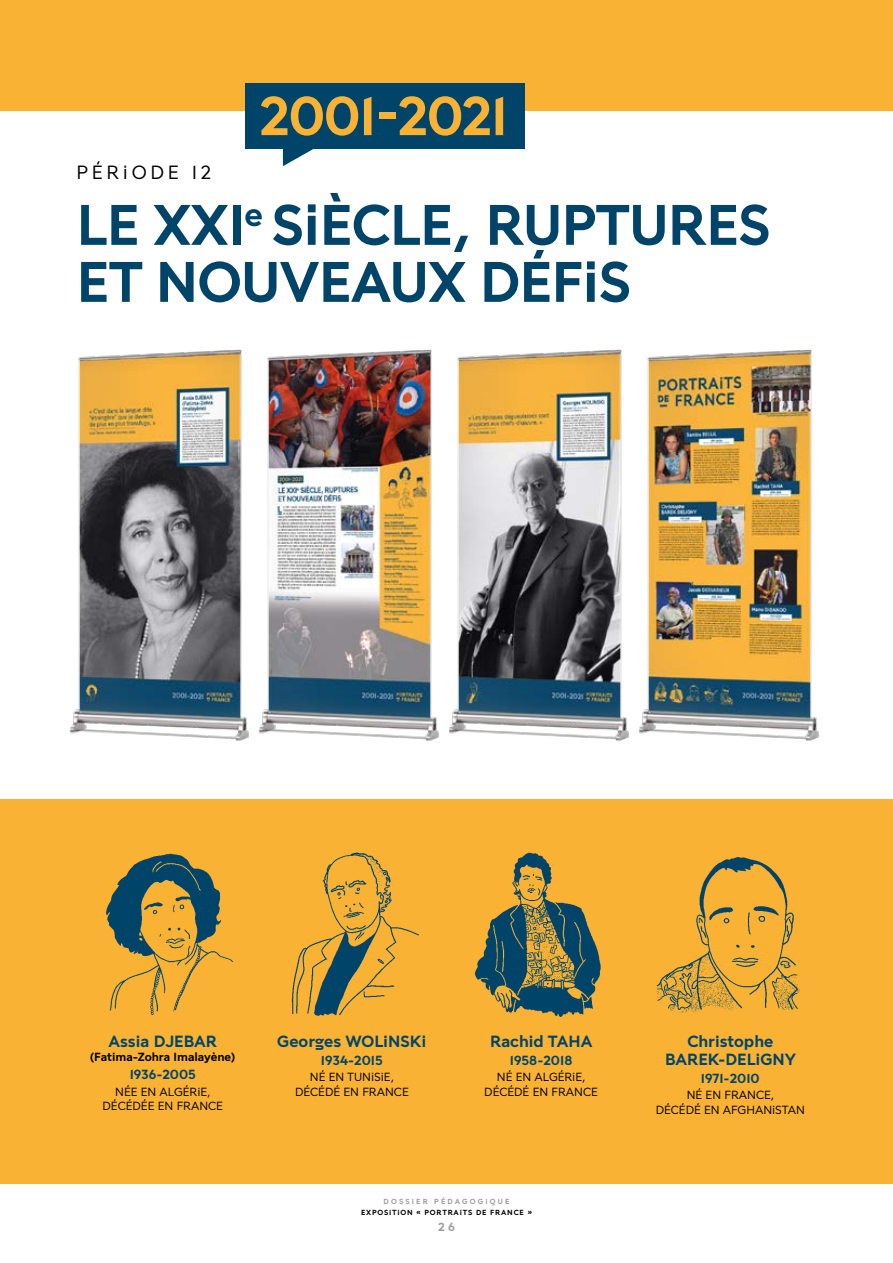
<style>
.page{position:relative;width:893px;height:1263px;background:#fff}
.page>*{position:absolute;margin:0;border:0;box-sizing:border-box;transform-origin:0 0}
.t1{font:700 57px/57px "Buffon Pro";letter-spacing:-.01em;color:#004569}
.t2{font:700 54.75px "Buffon Pro";letter-spacing:-.035em;color:#f9b234}
.t3{font:19.5px "Buffon Pro";letter-spacing:.19em;color:#000}
.t4{font:700 16.5px/18px "Buffon Pro";color:#004569;text-align:center}
.t5{font:700 13.5px "Buffon Pro";color:#004569}
.t6{font:12px/14.4px "Buffon Pro";color:#000;text-align:center}
.t7{font:700 12px "Buffon Pro";color:#000}
.t8{font:700 12px "Buffon Pro";color:#9d9d9c}
.t9{font:700 7.5px "Buffon Pro";letter-spacing:.11em;color:#000}
.t10{font:700 7.5px "Buffon Pro";letter-spacing:.29em;color:#9d9d9c}
</style>
<div class="page">
<div style="left:0;top:799px;width:893px;height:385px;background:#f9b234"></div>
<div style="left:0;top:0;width:893px;height:110px;background:#f9b234"></div>
<img style="left:70px;top:349px;width:179px;height:391px">
<img style="left:259px;top:349px;width:180px;height:391px">
<img style="left:449px;top:349px;width:180px;height:391px">
<img style="left:639px;top:349px;width:180px;height:391px">
<img style="left:106px;top:853px;width:128px;height:162px">
<img style="left:291px;top:852px;width:128px;height:164px">
<img style="left:474px;top:852px;width:127px;height:165px">
<img style="left:656px;top:857px;width:144px;height:156px">
<svg style="left:283px;top:148px;width:45px;height:18px"></svg>
<div style="left:245px;top:83px;width:280px;height:65px;background:#004569"></div>
<h2 class="t2" style="left:259px;top:80px;width:250px">2001-2021</h2>
<h3 class="t3" style="left:77px;top:161px;width:136px">PÉRIODE 12</h3>
<h1 class="t1" style="left:77px;top:197px;width:695px">LE XXI<sup>e</sup> SIÈCLE, RUPTURES<br>ET NOUVEAUX DÉFIS</h1>
<h3 class="t4" style="left:109px;top:1032px;width:110px">Assia DJEBAR</h3>
<p class="t7" style="left:90px;top:1049px;width:147px">(Fatima-Zohra Imalayène)</p>
<p class="t5" style="left:130px;top:1066px;width:68px">1936-2005</p>
<p class="t6" style="left:103px;top:1084px;width:122px">NÉE EN ALGÉRIE,<br>DÉCÉDÉE EN FRANCE</p>
<h3 class="t4" style="left:277px;top:1032px;width:151px">Georges WOLINSKI</h3>
<p class="t5" style="left:321px;top:1051px;width:64px">1934-2015</p>
<p class="t6" style="left:295px;top:1070px;width:115px">NÉ EN TUNISIE,<br>DÉCÉDÉ EN FRANCE</p>
<h3 class="t4" style="left:490px;top:1032px;width:104px">Rachid TAHA</h3>
<p class="t5" style="left:510px;top:1051px;width:64px">1958-2018</p>
<p class="t6" style="left:484px;top:1070px;width:115px">NÉ EN ALGÉRIE,<br>DÉCÉDÉ EN FRANCE</p>
<p class="t10" style="left:384px;top:1197px;width:127px">DOSSIER PÉDAGOGIQUE</p>
<p class="t9" style="left:361px;top:1207px;width:172px">EXPOSITION « PORTRAITS DE FRANCE »</p>
<p class="t8" style="left:438px;top:1219px;width:18px">2 6</p>
<h3 class="t4" style="left:665px;top:1032px;width:133px">Christophe<br>BAREK-DELIGNY</h3>
<p class="t5" style="left:701px;top:1069px;width:60px">1971-2010</p>
<p class="t6" style="left:656px;top:1088px;width:151px">NÉ EN FRANCE,<br>DÉCÉDÉ EN AFGHANISTAN</p>
</div>
